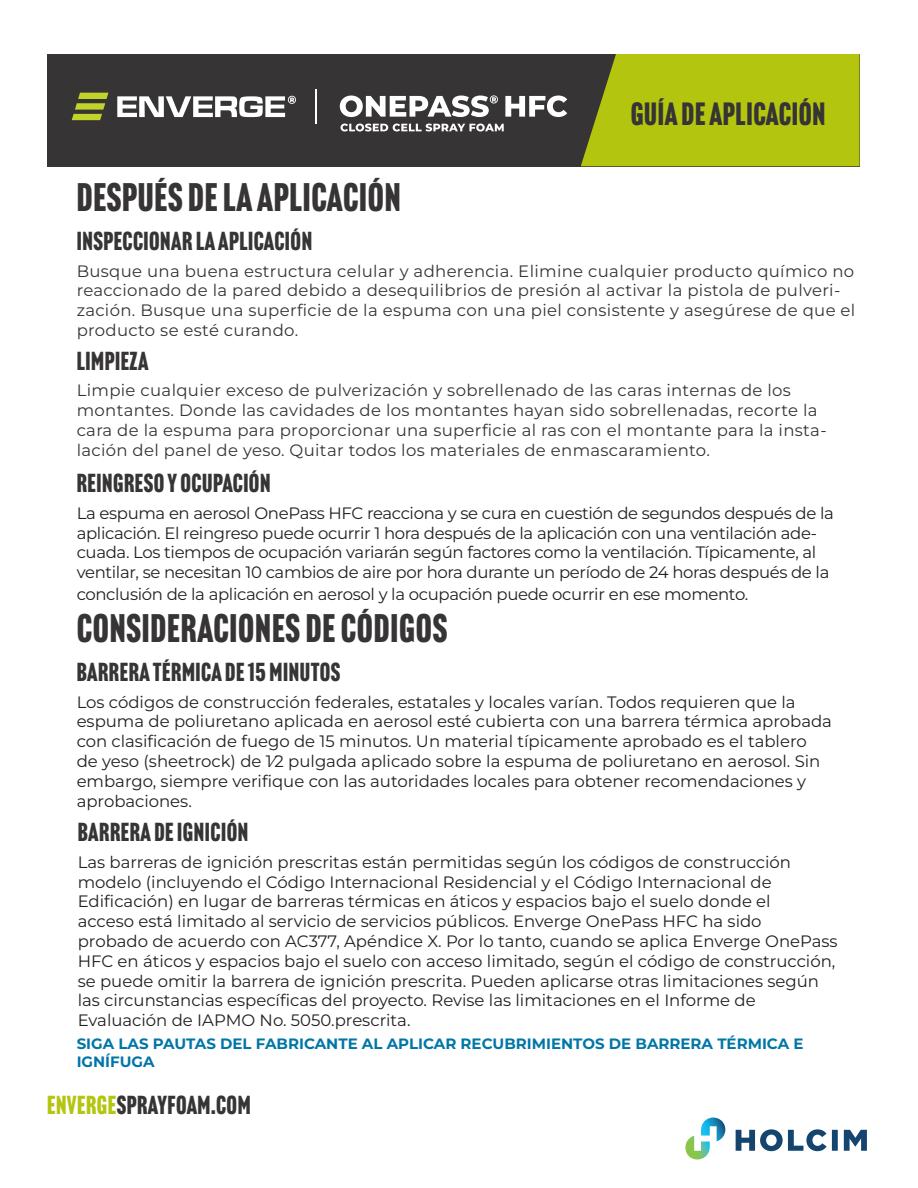
<style>
.page{position:relative;width:918px;height:1188px;background:#fff}
.page>*{position:absolute;margin:0;border:0;box-sizing:border-box;transform-origin:0 0}
.t1{font:39px "Headline Gothic ATF";letter-spacing:.02em;color:#363434}
.t2{font:31.5px "Headline Gothic ATF";letter-spacing:.02em;color:#363434}
.t3{font:25.5px "Headline Gothic ATF";letter-spacing:.02em;color:#363434}
.t4{font:16.5px/19.8px "Montserrat";color:#231f20}
.t5{font:16.5px/19.8px "Montserrat";letter-spacing:.02em;color:#363434}
.t6{font:16.5px/19.8px "Montserrat";letter-spacing:-.02em;color:#231f20}
.t7{font:700 15px/18px "Montserrat";color:#0076a7}
.s1{color:#b3c50e}
</style>
<div class="page">
<svg style="left:736px;top:1129px;width:131px;height:22px"></svg>
<svg style="left:685px;top:1118px;width:40px;height:41px"></svg>
<div style="left:47px;top:54px;width:813px;height:112px;background:#363434"></div>
<div style="left:581px;top:54px;width:279px;height:112px;background:#b3c50e"></div>
<svg style="left:340px;top:95px;width:158px;height:22px"></svg>
<svg style="left:505px;top:96px;width:62px;height:21px"></svg>
<hr style="left:315px;top:89px;width:1px;height:34px;background:#fff">
<svg style="left:341px;top:124px;width:163px;height:8px"></svg>
<svg style="left:72px;top:93px;width:36px;height:27px"></svg>
<svg style="left:117px;top:96px;width:179px;height:21px"></svg>
<h2 class="t2" style="left:631px;top:95px;width:196px">GUÍA DE APLICACIÓN</h2>
<p class="t1" style="left:77px;top:175px;width:325px">DESPUÉS DE LA APLICACIÓN</p>
<p class="t3" style="left:77px;top:226px;width:237px">INSPECCIONAR LA APLICACIÓN</p>
<p class="t5" style="left:77px;top:260px;width:780px">Busque una buena estructura celular y adherencia. Elimine cualquier producto químico no reaccionado de la pared debido a desequilibrios de presión al activar la pistola de pulveri&shy;zación. Busque una superficie de la espuma con una piel consistente y asegúrese de que el producto se esté curando.</p>
<p class="t3" style="left:77px;top:346px;width:73px">LIMPIEZA</p>
<p class="t5" style="left:77px;top:380px;width:751px">Limpie cualquier exceso de pulverización y sobrellenado de las caras internas de los montantes. Donde las cavidades de los montantes hayan sido sobrellenadas, recorte la cara de la espuma para proporcionar una superficie al ras con el montante para la insta&shy;lación del panel de yeso. Quitar todos los materiales de enmascaramiento.</p>
<p class="t3" style="left:77px;top:468px;width:195px">REINGRESO Y OCUPACIÓN</p>
<p class="t6" style="left:77px;top:503px;width:759px">La espuma en aerosol OnePass HFC reacciona y se cura en cuestión de segundos después de la aplicación. El reingreso puede ocurrir 1 hora después de la aplicación con una ventilación ade&shy;cuada. Los tiempos de ocupación variarán según factores como la ventilación. Típicamente, al ventilar, se necesitan 10 cambios de aire por hora durante un período de 24 horas después de la</p>
<p class="t6" style="left:77px;top:584px;width:673px">conclusión de la aplicación en aerosol y la ocupación puede ocurrir en ese momento.</p>
<p class="t1" style="left:77px;top:606px;width:372px">CONSIDERACIONES DE CÓDIGOS</p>
<p class="t3" style="left:77px;top:657px;width:265px">BARRERA TÉRMICA DE 15 MINUTOS</p>
<p class="t4" style="left:77px;top:691px;width:757px">Los códigos de construcción federales, estatales y locales varían. Todos requieren que la espuma de poliuretano aplicada en aerosol esté cubierta con una barrera térmica aprobada con clasificación de fuego de 15 minutos. Un material típicamente aprobado es el tablero de yeso (sheetrock) de 1⁄2 pulgada aplicado sobre la espuma de poliuretano en aerosol. Sin embargo, siempre verifique con las autoridades locales para obtener recomendaciones y aprobaciones.</p>
<p class="t3" style="left:78px;top:817px;width:172px">BARRERA DE IGNICIÓN</p>
<p class="t4" style="left:78px;top:852px;width:761px">Las barreras de ignición prescritas están permitidas según los códigos de construcción modelo (incluyendo el Código Internacional Residencial y el Código Internacional de Edificación) en lugar de barreras térmicas en áticos y espacios bajo el suelo donde el<br>acceso está limitado al servicio de servicios públicos. Enverge OnePass HFC ha sido<br>probado de acuerdo con AC377, Apéndice X. Por lo tanto, cuando se aplica Enverge OnePass HFC en áticos y espacios bajo el suelo con acceso limitado, según el código de construcción, se puede omitir la barrera de ignición prescrita. Pueden aplicarse otras limitaciones según las circunstancias específicas del proyecto. Revise las limitaciones en el Informe de Evaluación de IAPMO No. 5050.prescrita.</p>
<p class="t7" style="left:77px;top:1034px;width:728px">SIGA LAS PAUTAS DEL FABRICANTE AL APLICAR RECUBRIMIENTOS DE BARRERA TÉRMICA E<br>IGNÍFUGA</p>
<h3 class="t3" style="left:47px;top:1090px;width:205px"><span class="s1">ENVERGE</span>SPRAYFOAM.COM</h3>
</div>
